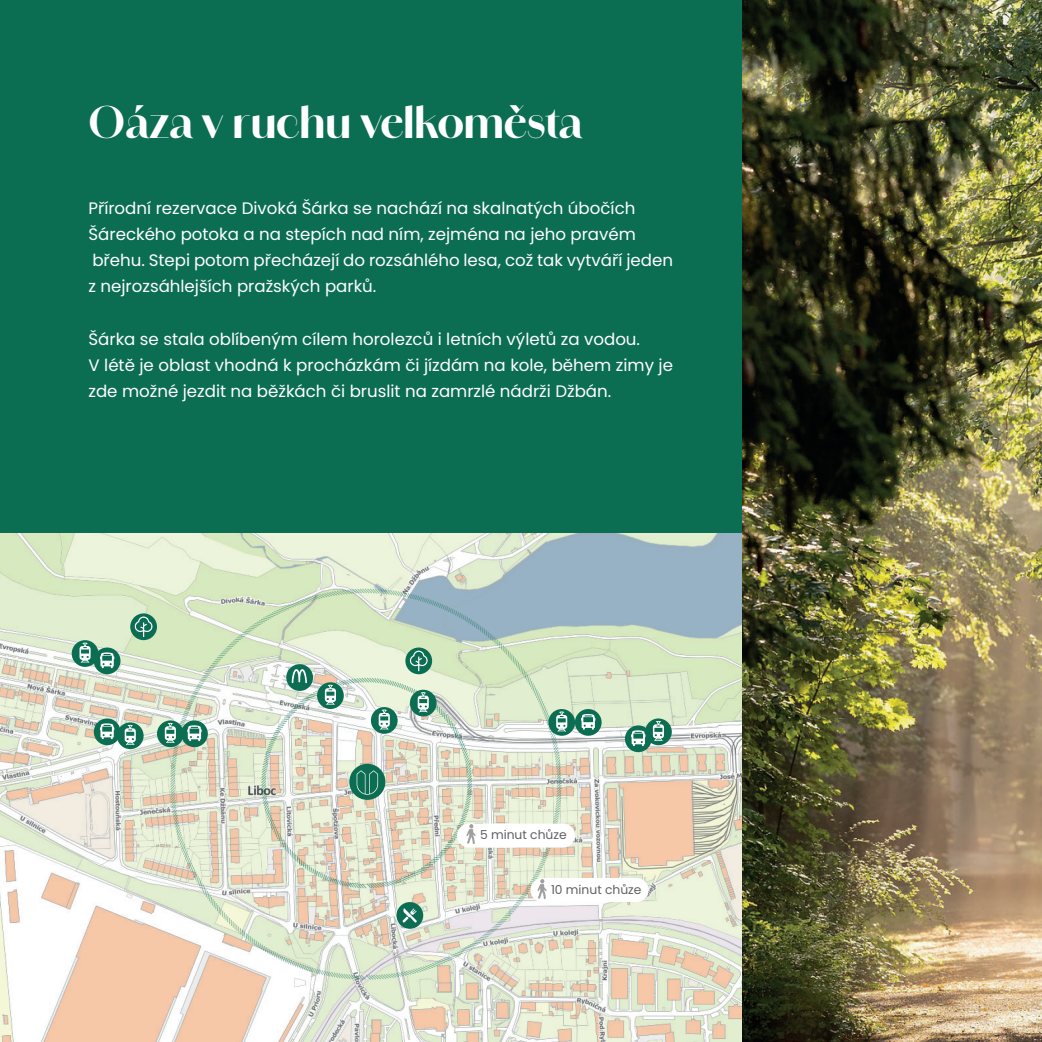
<style>
.page{position:relative;width:1042px;height:1042px;background:#fff}
.page>*{position:absolute;margin:0;border:0;box-sizing:border-box;transform-origin:0 0}
.t1{font:700 42px "Amandine";color:#fff}
.t2{font:16.62px/26.2px "Poppins";color:#fff}
.t3{font:12.25px "Poppins";color:#616164}
</style>
<div class="page">
<img style="left:742px;top:0;width:300px;height:1042px">
<div style="left:0;top:0;width:742px;height:534px;background:#0b6e53"></div>
<img style="left:0;top:533px;width:742px;height:509px">
<svg style="left:169px;top:587px;width:394px;height:394px;background:#dadecb"></svg>
<div style="left:286px;top:664px;width:27px;height:27px;background:#0b6e53;border-radius:50%"></div>
<svg style="left:292px;top:669px;width:15px;height:14px"></svg>
<svg style="left:405px;top:647px;width:27px;height:27px"></svg>
<svg style="left:130px;top:613px;width:27px;height:27px"></svg>
<svg style="left:409px;top:650px;width:19px;height:21px"></svg>
<svg style="left:134px;top:616px;width:19px;height:21px"></svg>
<svg style="left:371px;top:707px;width:27px;height:27px"></svg>
<svg style="left:379px;top:709px;width:11px;height:20px"></svg>
<div style="left:317px;top:682px;width:27px;height:27px;background:#0b6e53;border-radius:50%"></div>
<svg style="left:325px;top:685px;width:11px;height:20px"></svg>
<div style="left:410px;top:690px;width:27px;height:26px;background:#0b6e53;border-radius:50%"></div>
<svg style="left:418px;top:692px;width:11px;height:20px"></svg>
<svg style="left:548px;top:709px;width:27px;height:27px"></svg>
<svg style="left:556px;top:711px;width:11px;height:20px"></svg>
<div style="left:72px;top:640px;width:26px;height:27px;background:#0b6e53;border-radius:50%"></div>
<svg style="left:79px;top:642px;width:12px;height:21px"></svg>
<div style="left:157px;top:720px;width:27px;height:27px;background:#0b6e53;border-radius:50%"></div>
<svg style="left:165px;top:723px;width:11px;height:20px"></svg>
<div style="left:117px;top:722px;width:27px;height:27px;background:#0b6e53;border-radius:50%"></div>
<svg style="left:125px;top:725px;width:11px;height:20px"></svg>
<div style="left:645px;top:718px;width:27px;height:27px;background:#0b6e53;border-radius:50%"></div>
<svg style="left:653px;top:721px;width:11px;height:20px"></svg>
<div style="left:94px;top:718px;width:26px;height:27px;background:#0b6e53;border-radius:50%"></div>
<svg style="left:100px;top:723px;width:14px;height:16px"></svg>
<div style="left:181px;top:720px;width:27px;height:27px;background:#0b6e53;border-radius:50%"></div>
<svg style="left:187px;top:725px;width:15px;height:16px"></svg>
<div style="left:94px;top:647px;width:26px;height:27px;background:#0b6e53;border-radius:50%"></div>
<svg style="left:100px;top:652px;width:14px;height:16px"></svg>
<div style="left:625px;top:725px;width:27px;height:27px;background:#0b6e53;border-radius:50%"></div>
<svg style="left:631px;top:730px;width:14px;height:16px"></svg>
<div style="left:575px;top:709px;width:26px;height:27px;background:#0b6e53;border-radius:50%"></div>
<svg style="left:581px;top:714px;width:14px;height:16px"></svg>
<div style="left:396px;top:902px;width:27px;height:27px;background:#0b6e53;border-radius:50%"></div>
<svg style="left:403px;top:908px;width:14px;height:14px"></svg>
<div style="left:457px;top:823px;width:118px;height:24px;background:#fff;border-radius:12px"></div>
<div style="left:530px;top:878px;width:118px;height:24px;background:#fff;border-radius:12px"></div>
<img style="left:461px;top:824px;width:15px;height:19px">
<img style="left:532px;top:879px;width:15px;height:19px">
<h1 class="t1" style="left:88px;top:92px;width:495px">Oáza v ruchu velkoměsta</h1>
<p class="t2" style="left:88px;top:195px;width:586px">Přírodní rezervace Divoká Šárka se nachází na skalnatých úbočích Šáreckého potoka a na stepích nad ním, zejména na jeho pravém břehu. Stepi potom přecházejí do rozsáhlého lesa, což tak vytváří jeden z nejrozsáhlejších pražských parků.</p>
<p class="t2" style="left:88px;top:326px;width:586px">Šárka se stala oblíbeným cílem horolezců i letních výletů za vodou.<br>V létě je oblast vhodná k procházkám či jízdám na kole, během zimy je zde možné jezdit na běžkách či bruslit na zamrzlé nádrži Džbán.</p>
<p class="t3" style="left:480px;top:828px;width:88px">5 minut chůze</p>
<p class="t3" style="left:551px;top:882px;width:92px">10 minut chůze</p>
</div>
